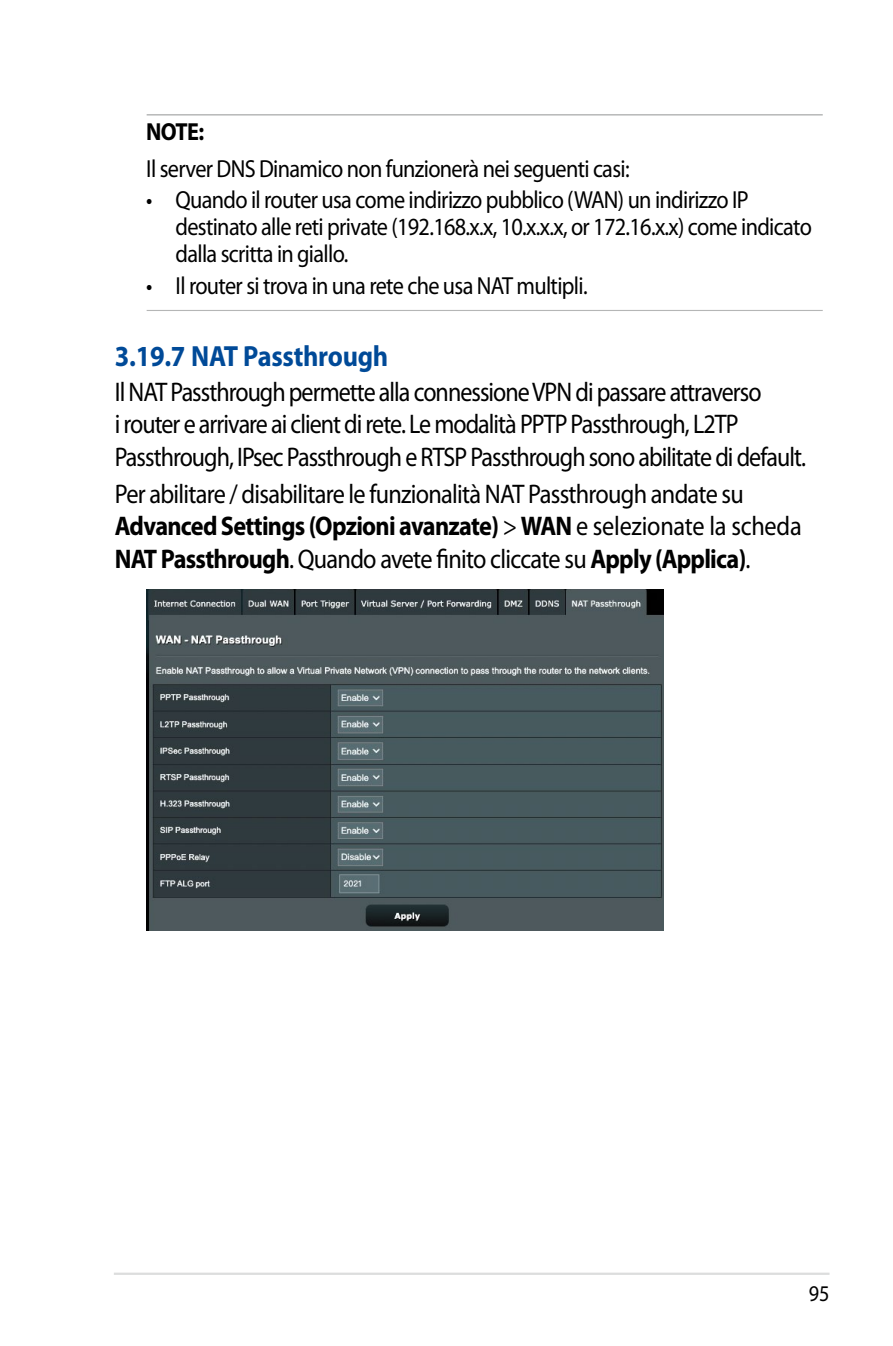
<style>
.page{position:relative;width:893px;height:1346px;background:#fff}
.page>*{position:absolute;margin:0;border:0;box-sizing:border-box;transform-origin:0 0}
.t1{font:700 29.25px "Myriad Pro";letter-spacing:-.01em;color:#004a98;scale:.9 1}
.t2{font:27px/32.4px "Myriad Pro";letter-spacing:-.04em;color:#000;scale:.89 1}
.t3{font:27px/32.4px "Myriad Pro";letter-spacing:-.04em;color:#000;scale:.9 1}
.t4{font:24.75px/27px "Myriad Pro";letter-spacing:-.03em;color:#000;scale:.9 1}
.t5{font:700 24.75px "Myriad Pro";color:#000;scale:.9 1}
.t6{font:22.5px "Myriad";color:#000;scale:.9 1}
.s1{font-weight:700}
</style>
<div class="page">
<hr style="left:114px;top:1272px;width:715px;height:3px;background:#dcdddd">
<hr style="left:147px;top:114px;width:676px;height:1px;background:#9fa0a0">
<hr style="left:147px;top:310px;width:676px;height:1px;background:#b5b6b6">
<img style="left:147px;top:589px;width:516px;height:341px">
<p class="t5" style="left:146px;top:118px;width:66px">NOTE:</p>
<p class="t4" style="left:146px;top:155px;width:539px">Il server DNS Dinamico non funzionerà nei seguenti casi:</p>
<p class="t4" style="left:175px;top:187px;width:709px;text-indent:-29px">• Quando il router usa come indirizzo pubblico (WAN) un indirizzo IP destinato alle reti private (192.168.x.x, 10.x.x.x, or 172.16.x.x) come indicato dalla scritta in giallo.</p>
<p class="t4" style="left:146px;top:273px;width:492px">• Il router si trova in una rete che usa NAT multipli.</p>
<p class="t1" style="left:115px;top:340px;width:306px">3.19.7 NAT Passthrough</p>
<p class="t2" style="left:115px;top:376px;width:778px">Il NAT Passthrough permette alla connessione VPN di passare attraverso<br>i router e arrivare ai client di rete. Le modalità PPTP Passthrough, L2TP<br>Passthrough, IPsec Passthrough e RTSP Passthrough sono abilitate di default.</p>
<p class="t3" style="left:115px;top:478px;width:765px">Per abilitare / disabilitare le funzionalità NAT Passthrough andate su<br><span class="s1">Advanced Settings (Opzioni avanzate)</span> &gt; <span class="s1">WAN</span> e selezionate la scheda<br><span class="s1">NAT Passthrough</span>. Quando avete finito cliccate su <span class="s1">Apply (Applica)</span>.</p>
<p class="t6" style="left:809px;top:1282px;width:24px">95</p>
</div>
